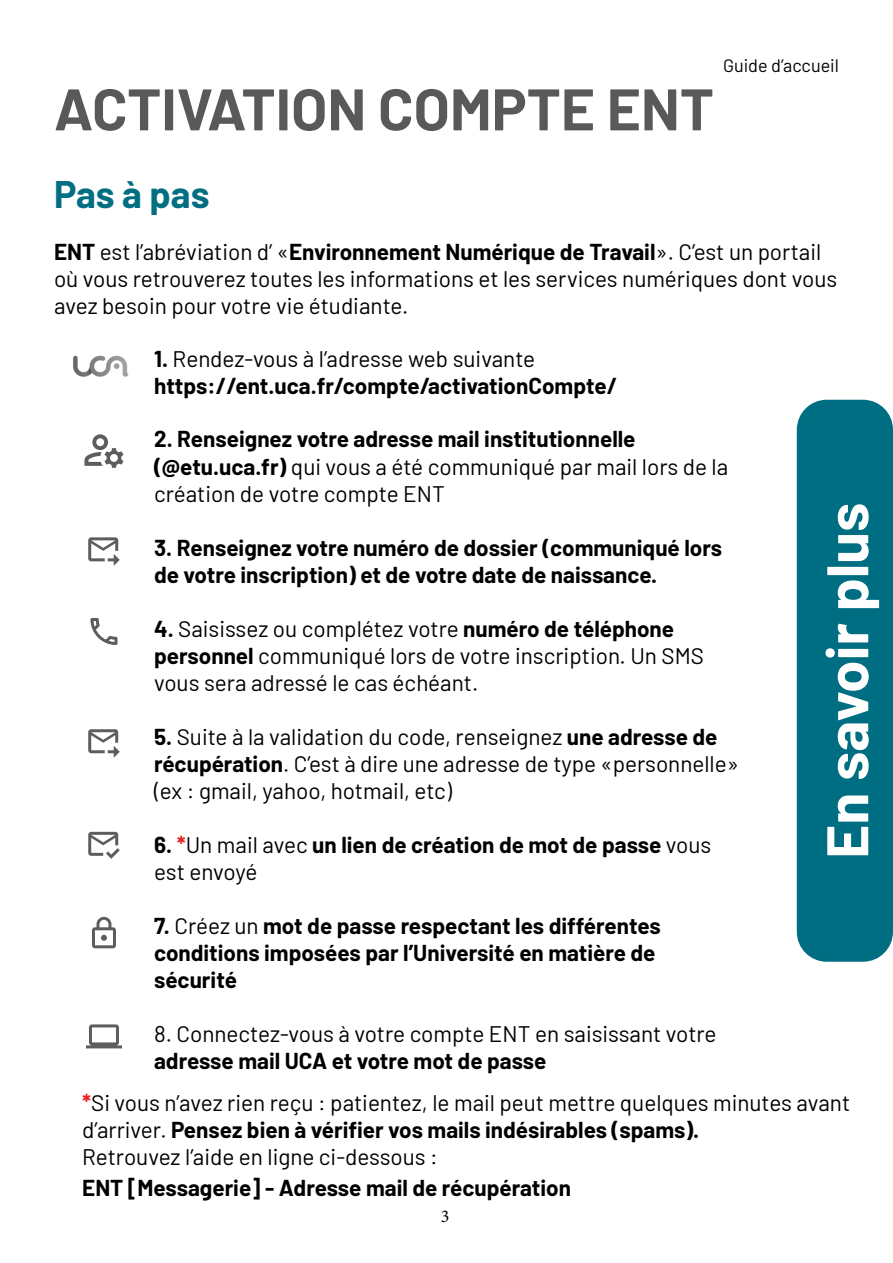
<style>
.page{position:relative;width:893px;height:1263px;background:#fff}
.page>*{position:absolute;margin:0;border:0;box-sizing:border-box;transform-origin:0 0}
.t1{font:700 58.5px "Barlow";color:#59585a}
.t2{font:700 58.5px "Barlow";color:#fff}
.t3{font:700 37.5px "Barlow";color:#016e82}
.t4{font:22.5px/27px "Barlow";color:#000}
.t5{font:700 22.5px/27px "Barlow";color:#000}
.t6{font:18px "Barlow";color:#000}
.t7{font:18px "Minion Pro";color:#000}
.s1{font-weight:700}
.s2{font-weight:400}
.s3{color:#e52321}
.s4{font-weight:700;color:#e52321}
</style>
<div class="page">
<div style="left:797px;top:400px;width:96px;height:562px;background:#006e82;border-radius:30px"></div>
<svg style="left:84px;top:434px;width:39px;height:34px"></svg>
<svg style="left:90px;top:618px;width:27px;height:27px"></svg>
<svg style="left:88px;top:537px;width:32px;height:29px"></svg>
<svg style="left:88px;top:832px;width:32px;height:27px"></svg>
<svg style="left:92px;top:917px;width:24px;height:31px"></svg>
<svg style="left:86px;top:1024px;width:36px;height:24px"></svg>
<svg style="left:88px;top:729px;width:32px;height:29px"></svg>
<img style="left:73px;top:355px;width:56px;height:22px">
<h1 class="t1" style="left:54px;top:66px;width:661px">ACTIVATION COMPTE ENT</h1>
<p class="t6" style="left:723px;top:52px;width:117px">Guide d’accueil</p>
<h2 class="t3" style="left:54px;top:167px;width:157px">Pas à pas</h2>
<p class="t4" style="left:54px;top:237px;width:785px"><span class="s1">ENT</span> est l’abréviation d’ «<span class="s1">Environnement Numérique de Travail</span>». C’est un portail où vous retrouverez toutes les informations et les services numériques dont vous avez besoin pour votre vie étudiante.</p>
<p class="t5" style="left:154px;top:344px;width:465px">1. <span class="s2">Rendez-vous à l’adresse web suivante </span>https://ent.uca.fr/compte/activationCompte/</p>
<p class="t4" style="left:154px;top:424px;width:576px"><span class="s1">2. Renseignez votre adresse mail institutionnelle (@etu.uca.fr)</span> qui vous a été communiqué par mail lors de la création de votre compte ENT</p>
<p class="t5" style="left:154px;top:532px;width:569px">3. Renseignez votre numéro de dossier (communiqué lors de votre inscription) et de votre date de naissance.</p>
<p class="t4" style="left:154px;top:613px;width:551px"><span class="s1">4.</span> Saisissez ou complétez votre <span class="s1">numéro de téléphone personnel</span> communiqué lors de votre inscription. Un SMS vous sera adressé le cas échéant.</p>
<p class="t4" style="left:154px;top:721px;width:586px"><span class="s1">5.</span> Suite à la validation du code, renseignez <span class="s1">une adresse de récupération</span>. C’est à dire une adresse de type «personnelle» (ex : gmail, yahoo, hotmail, etc)</p>
<p class="t5" style="left:154px;top:829px;width:559px">6. <span class="s3">*</span><span class="s2">Un mail avec</span> un lien de création de mot de passe <span class="s2">vous est envoyé</span></p>
<p class="t5" style="left:154px;top:910px;width:508px">7. <span class="s2">Créez un</span> mot de passe respectant les différentes conditions imposées par l’Université en matière de sécurité</p>
<p class="t4" style="left:154px;top:1018px;width:564px">8. Connectez-vous à votre compte ENT en saisissant votre</p>
<p class="t5" style="left:154px;top:1045px;width:394px">adresse mail UCA et votre mot de passe</p>
<h1 class="t2" style="left:804px;top:859px;width:358px;rotate:-90deg">En savoir plus</h1>
<p class="t4" style="left:82px;top:1087px;width:769px"><span class="s4">*</span>Si vous n’avez rien reçu : patientez, le mail peut mettre quelques minutes avant d’arriver. <span class="s1">Pensez bien à vérifier vos mails indésirables (spams).<br></span>Retrouvez l’aide en ligne ci-dessous :</p>
<p class="t5" style="left:82px;top:1173px;width:490px">ENT [Messagerie] - Adresse mail de récupération</p>
<p class="t7" style="left:441px;top:1204px;width:10px">3</p>
</div>
